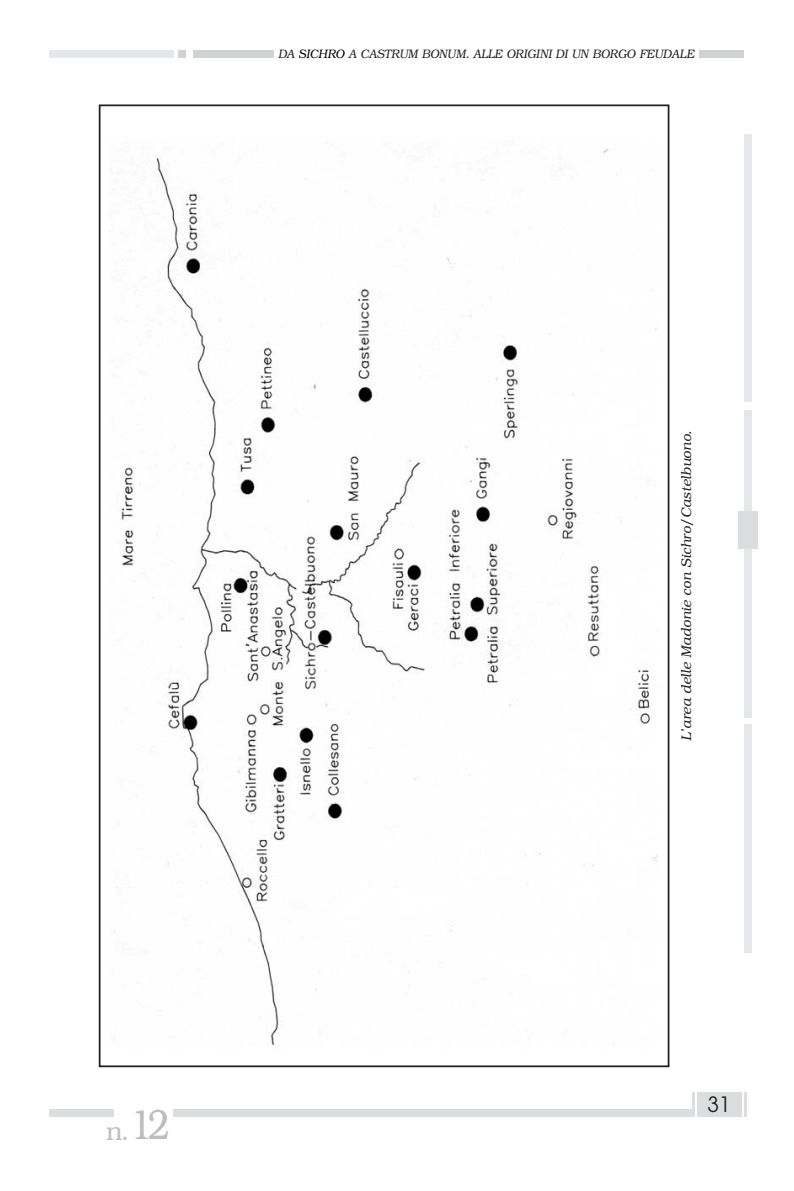
<style>
.page{position:relative;width:794px;height:1191px;background:#fff}
.page>*{position:absolute;margin:0;border:0;box-sizing:border-box;transform-origin:0 0}
.t1{font:300 26.25px "Bookman";color:#bbbdbf;scale:.95 1}
.t2{font:21px "Avant Garde";color:#231f20}
.t3{font:italic 300 14px "Bookman";color:#231f20}
.t4{font:italic 300 12.25px "Bookman";color:#231f20;scale:.95 1}
.s1{color:#000}
.s2{font-size:42px}
</style>
<div class="page">
<div style="left:49px;top:50px;width:125px;height:7px;background:#e6e7e8"></div>
<div style="left:179px;top:50px;width:7px;height:7px;background:#d1d2d4"></div>
<div style="left:193px;top:50px;width:81px;height:7px;background:#d1d2d4"></div>
<div style="left:699px;top:50px;width:45px;height:7px;background:#d1d2d4"></div>
<div style="left:744px;top:134px;width:7px;height:268px;background:#e6e7e8"></div>
<div style="left:744px;top:410px;width:7px;height:307px;background:#e6e7e8"></div>
<div style="left:744px;top:725px;width:7px;height:228px;background:#e6e7e8"></div>
<div style="left:737px;top:511px;width:20px;height:37px;background:#dcddde"></div>
<div style="left:49px;top:1109px;width:65px;height:7px;background:#dcddde"></div>
<div style="left:173px;top:1109px;width:521px;height:7px;background:#dcddde"></div>
<hr style="left:692px;top:1092px;width:2px;height:24px;background:#dcddde">
<div style="left:696px;top:1092px;width:45px;height:24px;background:#dcddde"></div>
<hr style="left:744px;top:1092px;width:2px;height:24px;background:#dcddde">
<img style="left:112px;top:149px;width:546px;height:897px">
<p class="t4" style="left:278px;top:49px;width:439px">DA <span class="s1">SICHRO</span> A CASTRUM BONUM. ALLE ORIGINI DI UN BORGO FEUDALE</p>
<h1 class="t1" style="left:106px;top:1120px;width:68px">n.<span class="s2">12</span></h1>
<p class="t3" style="left:681px;top:741px;width:312px;rotate:-90deg">L’area delle Madonie con Sichro/Castelbuono.</p>
<h2 class="t2" style="left:707px;top:1096px;width:25px">31</h2>
</div>
